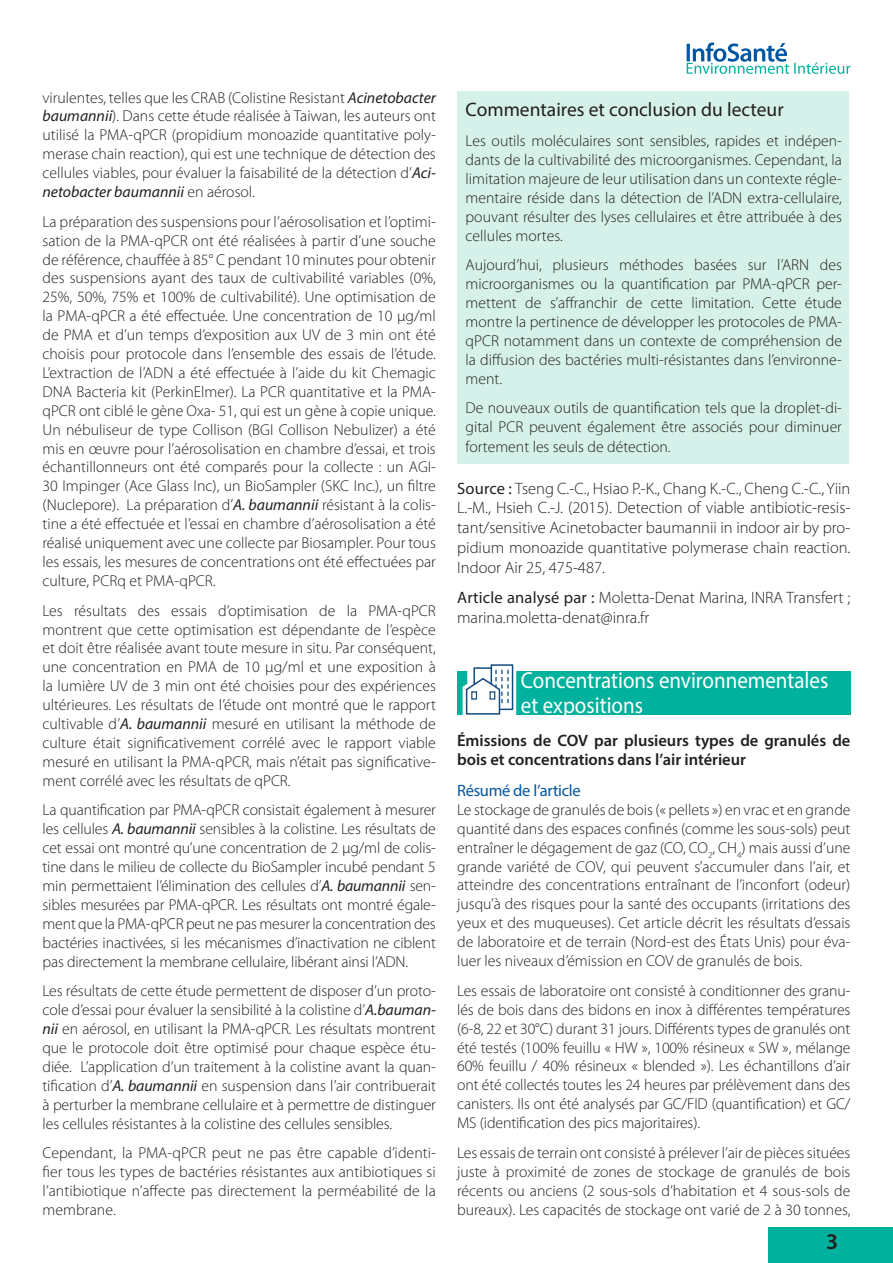
<style>
.page{position:relative;width:893px;height:1263px;background:#fff}
.page>*{position:absolute;margin:0;border:0;box-sizing:border-box;transform-origin:0 0}
.t1{font:23.1px/25.2px "Myriad Pro";color:#fff;scale:.91 1}
.t2{font:600 22.5px "Myriad Pro";color:#231f20}
.t3{font:19.5px "Myriad Pro";color:#231f20}
.t4{font:300 16.5px/19.8px "Myriad Pro";color:#231f20;text-align:justify}
.t5{font:600 16.5px/19.8px "Myriad Pro";color:#231f20}
.t6{font:16.5px "Myriad Pro";letter-spacing:-.02em;color:#0156a3}
.t7{font:300 15.75px/18.9px "Myriad Pro";color:#231f20;text-align:justify}
.s1{font-weight:400;font-style:italic}
.s2{font-weight:400}
</style>
<div class="page">
<svg style="left:687px;top:43px;width:163px;height:31px"></svg>
<div style="left:768px;top:1228px;width:125px;height:35px;background:#00b19d"></div>
<div style="left:457px;top:671px;width:393px;height:44px;background:#00b19d"></div>
<svg style="left:462px;top:664px;width:55px;height:51px;background:#cadce4"></svg>
<div style="left:489px;top:691px;width:6px;height:9px;border:1px solid #144b80"></div>
<div style="left:457px;top:91px;width:392px;height:373px;background:#d5f1e9"></div>
<p class="t7" style="left:43px;top:88px;width:395px">virulentes, telles que les CRAB (Colistine Resistant <span class="s1">Acinetobacter baumannii</span>). Dans cette étude réalisée à Taiwan, les auteurs ont utilisé la PMA-qPCR (propidium monoazide quantitative poly&shy;merase chain reaction), qui est une technique de détection des cellules viables, pour évaluer la faisabilité de la détection d’<span class="s1">Aci&shy;netobacter baumannii</span> en aérosol.</p>
<p class="t7" style="left:43px;top:212px;width:395px">La préparation des suspensions pour l’aérosolisation et l’optimi&shy;sation de la PMA-qPCR ont été réalisées à partir d’une souche de référence, chauffée à 85° C pendant 10 minutes pour obtenir des suspensions ayant des taux de cultivabilité variables (0%, 25%, 50%, 75% et 100% de cultivabilité). Une optimisation de la PMA-qPCR a été effectuée. Une concentration de 10 µg/ml de PMA et d’un temps d’exposition aux UV de 3 min ont été choisis pour protocole dans l’ensemble des essais de l’étude.<br>L’extraction de l’ADN a été effectuée à l’aide du kit Chemagic DNA Bacteria kit (PerkinElmer). La PCR quantitative et la PMA&shy;qPCR ont ciblé le gène Oxa- 51, qui est un gène à copie unique.<br>Un nébuliseur de type Collison (BGI Collison Nebulizer) a été mis en œuvre pour l’aérosolisation en chambre d’essai, et trois échantillonneurs ont été comparés pour la collecte : un AGI-30 Impinger (Ace Glass Inc), un BioSampler (SKC Inc.), un filtre (Nuclepore). La préparation d’<span class="s1">A. baumannii</span> résistant à la colis&shy;tine a été effectuée et l’essai en chambre d’aérosolisation a été réalisé uniquement avec une collecte par Biosampler. Pour tous les essais, les mesures de concentrations ont été effectuées par culture, PCRq et PMA-qPCR.</p>
<p class="t7" style="left:43px;top:601px;width:395px">Les résultats des essais d’optimisation de la PMA-qPCR montrent que cette optimisation est dépendante de l’espèce et doit être réalisée avant toute mesure in situ. Par conséquent, une concentration en PMA de 10 µg/ml et une exposition à la lumière UV de 3 min ont été choisies pour des expériences ultérieures. Les résultats de l’étude ont montré que le rapport cultivable d’<span class="s1">A. baumannii</span> mesuré en utilisant la méthode de culture était significativement corrélé avec le rapport viable mesuré en utilisant la PMA-qPCR, mais n’était pas significative&shy;ment corrélé avec les résultats de qPCR.</p>
<p class="t7" style="left:43px;top:800px;width:395px">La quantification par PMA-qPCR consistait également à mesurer les cellules <span class="s1">A. baumannii</span> sensibles à la colistine. Les résultats de cet essai ont montré qu’une concentration de 2 µg/ml de colis&shy;tine dans le milieu de collecte du BioSampler incubé pendant 5 min permettaient l’élimination des cellules d’<span class="s1">A. baumannii</span> sen&shy;sibles mesurées par PMA-qPCR. Les résultats ont montré égale&shy;ment que la PMA-qPCR peut ne pas mesurer la concentration des bactéries inactivées, si les mécanismes d’inactivation ne ciblent pas directement la membrane cellulaire, libérant ainsi l’ADN.</p>
<p class="t7" style="left:43px;top:981px;width:395px">Les résultats de cette étude permettent de disposer d’un proto&shy;cole d’essai pour évaluer la sensibilité à la colistine d’<span class="s1">A.bauman&shy;nii</span> en aérosol, en utilisant la PMA-qPCR. Les résultats montrent que le protocole doit être optimisé pour chaque espèce étu&shy;diée. L’application d’un traitement à la colistine avant la quan&shy;tification d’<span class="s1">A. baumannii</span> en suspension dans l’air contribuerait à perturber la membrane cellulaire et à permettre de distinguer les cellules résistantes à la colistine des cellules sensibles.</p>
<p class="t7" style="left:43px;top:1143px;width:395px">Cependant, la PMA-qPCR peut ne pas être capable d’identi&shy;fier tous les types de bactéries résistantes aux antibiotiques si l’antibiotique n’affecte pas directement la perméabilité de la membrane.</p>
<p class="t3" style="left:466px;top:98px;width:320px">Commentaires et conclusion du lecteur</p>
<p class="t7" style="left:466px;top:131px;width:378px">Les outils moléculaires sont sensibles, rapides et indépen&shy;dants de la cultivabilité des microorganismes. Cependant, la limitation majeure de leur utilisation dans un contexte régle&shy;mentaire réside dans la détection de l’ADN extra-cellulaire, pouvant résulter des lyses cellulaires et être attribuée à des cellules mortes.</p>
<p class="t7" style="left:466px;top:255px;width:378px">Aujourd’hui, plusieurs méthodes basées sur l’ARN des microorganismes ou la quantification par PMA-qPCR per&shy;mettent de s’affranchir de cette limitation. Cette étude montre la pertinence de développer les protocoles de PMA&shy;qPCR notamment dans un contexte de compréhension de la diffusion des bactéries multi-résistantes dans l’environne&shy;ment.</p>
<p class="t7" style="left:466px;top:398px;width:378px;line-height:19.4px">De nouveaux outils de quantification tels que la droplet-di&shy;gital PCR peuvent également être associés pour diminuer fortement les seuls de détection.</p>
<p class="t4" style="left:457px;top:478px;width:395px"><span class="s2">Source :</span> Tseng C.-C., Hsiao P.-K., Chang K.-C., Cheng C.-C., Yiin L.-M., Hsieh C.-J. (2015). Detection of viable antibiotic-resis&shy;tant/sensitive Acinetobacter baumannii in indoor air by pro&shy;pidium monoazide quantitative polymerase chain reaction.<br>Indoor Air 25, 475-487.</p>
<p class="t4" style="left:457px;top:588px;width:395px"><span class="s2">Article analysé par :</span> Moletta-Denat Marina, INRA Transfert ; marina.moletta-denat@inra.fr</p>
<h1 class="t1" style="left:521px;top:667px;width:339px">Concentrations environnementales et expositions</h1>
<p class="t5" style="left:457px;top:730px;width:395px">Émissions de COV par plusieurs types de granulés de bois et concentrations dans l’air intérieur</p>
<p class="t6" style="left:457px;top:780px;width:125px">Résumé de l’article</p>
<p class="t7" style="left:457px;top:800px;width:395px">Le stockage de granulés de bois (« pellets ») en vrac et en grande quantité dans des espaces confinés (comme les sous-sols) peut entraîner le dégagement de gaz (CO, CO<sub>2</sub>, CH<sub>4</sub>) mais aussi d’une grande variété de COV, qui peuvent s’accumuler dans l’air, et atteindre des concentrations entraînant de l’inconfort (odeur) jusqu’à des risques pour la santé des occupants (irritations des yeux et des muqueuses). Cet article décrit les résultats d’essais de laboratoire et de terrain (Nord-est des États Unis) pour éva&shy;luer les niveaux d’émission en COV de granulés de bois.</p>
<p class="t7" style="left:457px;top:981px;width:395px">Les essais de laboratoire ont consisté à conditionner des granu&shy;lés de bois dans des bidons en inox à différentes températures (6-8, 22 et 30°C) durant 31 jours. Différents types de granulés ont été testés (100% feuillu « HW », 100% résineux « SW », mélange 60% feuillu / 40% résineux « blended »). Les échantillons d’air ont été collectés toutes les 24 heures par prélèvement dans des canisters. Ils ont été analysés par GC/FID (quantification) et GC/ MS (identification des pics majoritaires).</p>
<p class="t7" style="left:457px;top:1143px;width:395px">Les essais de terrain ont consisté à prélever l’air de pièces situées juste à proximité de zones de stockage de granulés de bois récents ou anciens (2 sous-sols d’habitation et 4 sous-sols de bureaux). Les capacités de stockage ont varié de 2 à 30 tonnes,</p>
<h2 class="t2" style="left:826px;top:1227px;width:14px">3</h2>
</div>
